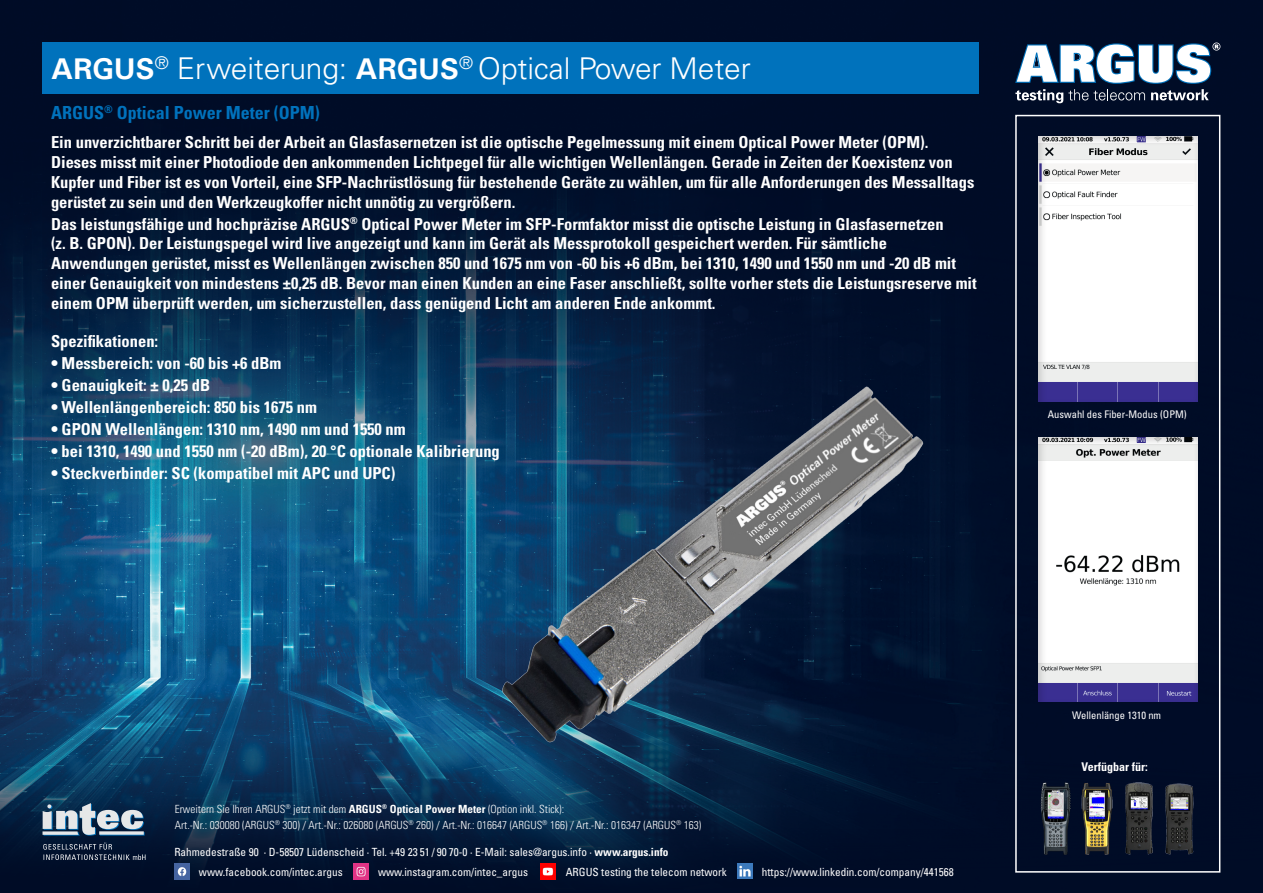
<style>
.page{position:relative;width:1263px;height:893px;background:#fff}
.page>*{position:absolute;margin:0;border:0;box-sizing:border-box;transform-origin:0 0}
.Absatzformat_1{font:300 30px "Univers LT Std";letter-spacing:-.005em;color:#fff}
.Beschr_Head{font:700 condensed 18px "Univers LT Std";color:#0072bc}
.Absatzformat_2{font:700 condensed 16.5px/19.8px "Univers LT Std";color:#fff}
.t1{font:700 condensed 12px "Univers LT Std";color:#fff}
.t2{font:condensed 11.25px "Univers LT Std";color:#fff}
.t3{font:300 condensed 11.25px "Univers LT Std";color:#fff}
.t4{font:condensed 10.5px "Univers LT Std";color:#fff}
.s1{font-family:"Univers";font-weight:700}
.s2{font-weight:700}
</style>
<div class="page">
<img style="left:0;top:0;width:1263px;height:701px">
<img style="left:0;top:701px;width:1263px;height:192px">
<div style="left:43px;top:43px;width:936px;height:51px;background:#0072bc"></div>
<svg style="left:1015px;top:43px;width:205px;height:60px"></svg>
<svg style="left:43px;top:843px;width:102px;height:17px;background:#29374e"></svg>
<svg style="left:43px;top:803px;width:102px;height:33px;background:#748b9f"></svg>
<div style="left:1038px;top:130px;width:159px;height:265px;background:#000c26"></div>
<div style="left:1037px;top:412px;width:160px;height:272px;background:#000c26"></div>
<img style="left:473px;top:383px;width:492px;height:393px">
<img style="left:1027px;top:780px;width:89px;height:77px">
<img style="left:1125px;top:781px;width:30px;height:74px">
<img style="left:1165px;top:782px;width:30px;height:73px">
<div style="left:1015px;top:115px;width:205px;height:758px;border:2px solid #fff"></div>
<div style="left:1038px;top:136px;width:159px;height:271px;background:#231f20;opacity:.2"></div>
<div style="left:1038px;top:437px;width:159px;height:265px;background:#231f20;opacity:.2"></div>
<img style="left:174px;top:864px;width:16px;height:15px">
<img style="left:353px;top:864px;width:16px;height:15px">
<img style="left:540px;top:864px;width:16px;height:15px">
<img style="left:737px;top:863px;width:16px;height:16px">
<p class="Absatzformat_1" style="left:51px;top:50px;width:701px"><span class="s1">ARGUS</span><sup>®</sup> Erweiterung: <span class="s1">ARGUS</span><sup>®</sup> Optical Power Meter</p>
<p class="Beschr_Head" style="left:51px;top:102px;width:270px">ARGUS<sup>®</sup> Optical Power Meter (OPM)</p>
<p class="Absatzformat_2" style="left:51px;top:132px;width:925px">Ein unverzichtbarer Schritt bei der Arbeit an Glasfasernetzen ist die optische Pegelmessung mit einem Optical Power Meter (OPM).<br>Dieses misst mit einer Photodiode den ankommenden Lichtpegel für alle wichtigen Wellenlängen. Gerade in Zeiten der Koexistenz von Kupfer und Fiber ist es von Vorteil, eine SFP-Nachrüstlösung für bestehende Geräte zu wählen, um für alle Anforderungen des Messalltags gerüstet zu sein und den Werkzeugkoffer nicht unnötig zu vergrößern.</p>
<p class="Absatzformat_2" style="left:51px;top:214px;width:927px">Das leistungsfähige und hochpräzise ARGUS<sup>®</sup> Optical Power Meter im SFP-Formfaktor misst die optische Leistung in Glasfasernetzen<br>(z. B. GPON). Der Leistungspegel wird live angezeigt und kann im Gerät als Messprotokoll gespeichert werden. Für sämtliche Anwendungen gerüstet, misst es Wellenlängen zwischen 850 und 1675 nm von -60 bis +6 dBm, bei 1310, 1490 und 1550 nm und -20 dB mit einer Genauigkeit von mindestens ±0,25 dB. Bevor man einen Kunden an eine Faser anschließt, sollte vorher stets die Leistungsreserve mit einem OPM überprüft werden, um sicherzustellen, dass genügend Licht am anderen Ende ankommt.</p>
<p class="Absatzformat_2" style="left:51px;top:331px;width:109px">Spezifikationen:</p>
<p class="Absatzformat_2" style="left:51px;top:353px;width:232px">• Messbereich: von -60 bis +6 dBm</p>
<p class="Absatzformat_2" style="left:51px;top:375px;width:161px">• Genauigkeit: ± 0,25 dB</p>
<p class="Absatzformat_2" style="left:51px;top:397px;width:267px">• Wellenlängenbereich: 850 bis 1675 nm</p>
<p class="Absatzformat_2" style="left:51px;top:419px;width:356px">• GPON Wellenlängen: 1310 nm, 1490 nm und 1550 nm</p>
<p class="Absatzformat_2" style="left:51px;top:441px;width:450px">• bei 1310, 1490 und 1550 nm (-20 dBm), 20 °C optionale Kalibrierung</p>
<p class="Absatzformat_2" style="left:51px;top:463px;width:346px">• Steckverbinder: SC (kompatibel mit APC und UPC)</p>
<p class="t4" style="left:1048px;top:407px;width:140px">Auswahl des Fiber-Modus (OPM)</p>
<p class="t3" style="left:175px;top:802px;width:391px">Erweitern Sie Ihren ARGUS<sup>®</sup> jetzt mit dem <span class="s2">ARGUS</span><sup>®</sup> <span class="s2">Optical Power Meter</span> (Option inkl. Stick):</p>
<p class="t3" style="left:175px;top:818px;width:528px">Art.-Nr.: 030080 (ARGUS<sup>®</sup> 300) / Art.-Nr.: 026080 (ARGUS<sup>®</sup> 260) / Art.-Nr.: 016647 (ARGUS<sup>®</sup> 166) / Art.-Nr.: 016347 (ARGUS<sup>®</sup> 163)</p>
<p class="t2" style="left:199px;top:865px;width:145px">www.facebook.com/intec.argus</p>
<p class="t2" style="left:378px;top:865px;width:152px">www.instagram.com/intec_argus</p>
<p class="t2" style="left:566px;top:865px;width:163px">ARGUS testing the telecom network</p>
<p class="t2" style="left:762px;top:865px;width:194px">https://www.linkedin.com/company/441568</p>
<p class="t2" style="left:174px;top:845px;width:496px">Rahmedestraße 90 · D-58507 Lüdenscheid · Tel. +49 23 51 / 90 70-0 · E-Mail: sales@argus.info · <span class="s2">www.argus.info</span></p>
<p class="t4" style="left:1072px;top:708px;width:90px">Wellenlänge 1310 nm</p>
<p class="t1" style="left:1081px;top:759px;width:68px">Verfügbar für:</p>
</div>
